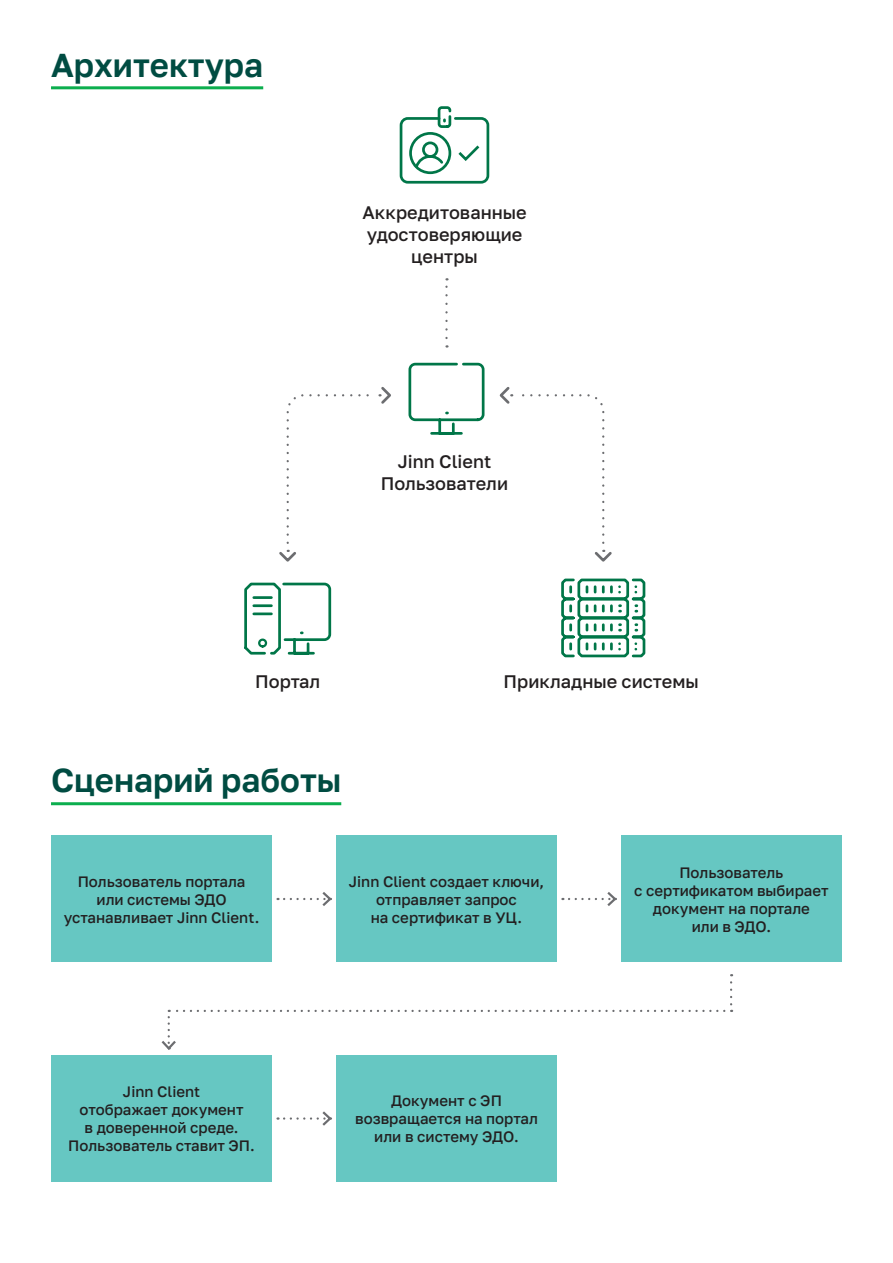
<style>
.page{position:relative;width:893px;height:1263px;background:#fff}
.page>*{position:absolute;margin:0;border:0;box-sizing:border-box;transform-origin:0 0}
.Заголовок_NEW{font:600 33px "Golos Text";color:#004c42}
.t1{font:500 18.15px/21.8px "Golos Text";color:#231f20;text-align:center}
.t2{font:500 15px/18px "Golos Text";color:#231f20;text-align:center}
</style>
<div class="page">
<svg style="left:408px;top:362px;width:77px;height:22px"></svg>
<svg style="left:561px;top:578px;width:85px;height:80px"></svg>
<hr style="left:254px;top:596px;width:17px;height:3px;background:#007648">
<hr style="left:254px;top:604px;width:17px;height:3px;background:#007648">
<hr style="left:254px;top:612px;width:17px;height:3px;background:#007648">
<div style="left:244px;top:583px;width:37px;height:72px;border:3px dashed #007648;border-radius:5px"></div>
<div style="left:258px;top:638px;width:9px;height:10px;border:2px dashed #007648;border-radius:50%"></div>
<svg style="left:282px;top:582px;width:50px;height:73px"></svg>
<svg style="left:445px;top:278px;width:3px;height:60px"></svg>
<svg style="left:279px;top:384px;width:333px;height:178px"></svg>
<div style="left:438px;top:106px;width:13px;height:22px;border:3px dashed #007648;border-radius:3px"></div>
<svg style="left:399px;top:116px;width:91px;height:68px"></svg>
<hr style="left:51px;top:86px;width:212px;height:3px;background:#0cae4e">
<hr style="left:51px;top:802px;width:290px;height:3px;background:#0cae4e">
<svg style="left:278px;top:892px;width:54px;height:14px"></svg>
<svg style="left:278px;top:1111px;width:54px;height:15px"></svg>
<svg style="left:569px;top:892px;width:48px;height:14px"></svg>
<div style="left:51px;top:835px;width:221px;height:127px;background:#66c7c2"></div>
<div style="left:51px;top:1055px;width:221px;height:127px;background:#66c7c2"></div>
<div style="left:336px;top:835px;width:221px;height:127px;background:#66c7c2"></div>
<div style="left:336px;top:1055px;width:221px;height:127px;background:#66c7c2"></div>
<div style="left:621px;top:835px;width:221px;height:127px;background:#66c7c2"></div>
<svg style="left:730px;top:982px;width:2px;height:30px"></svg>
<svg style="left:161px;top:1010px;width:563px;height:40px"></svg>
<p class="Заголовок_NEW" style="left:51px;top:45px;width:214px">Архитектура</p>
<p class="t1" style="left:363px;top:202px;width:166px">Аккредитованные удостоверяющие центры</p>
<p class="t1" style="left:381px;top:450px;width:129px">Jinn Client<br>Пользователи</p>
<p class="t1" style="left:255px;top:670px;width:67px">Портал</p>
<p class="t1" style="left:504px;top:670px;width:197px">Прикладные системы</p>
<p class="Заголовок_NEW" style="left:51px;top:761px;width:292px">Сценарий работы</p>
<p class="t2" style="left:64px;top:872px;width:197px">Пользователь портала или системы ЭДО устанавливает Jinn Client.</p>
<p class="t2" style="left:349px;top:872px;width:197px">Jinn Client создает ключи, отправляет запрос<br>на сертификат в УЦ.</p>
<p class="t2" style="left:68px;top:1083px;width:188px">Jinn Client<br>отображает документ<br>в доверенной среде.<br>Пользователь ставит ЭП.</p>
<p class="t2" style="left:355px;top:1092px;width:184px">Документ с ЭП возвращается на портал или в систему ЭДО.</p>
<p class="t2" style="left:634px;top:863px;width:196px">Пользователь<br>с сертификатом выбирает документ на портале<br>или в ЭДО.</p>
</div>
